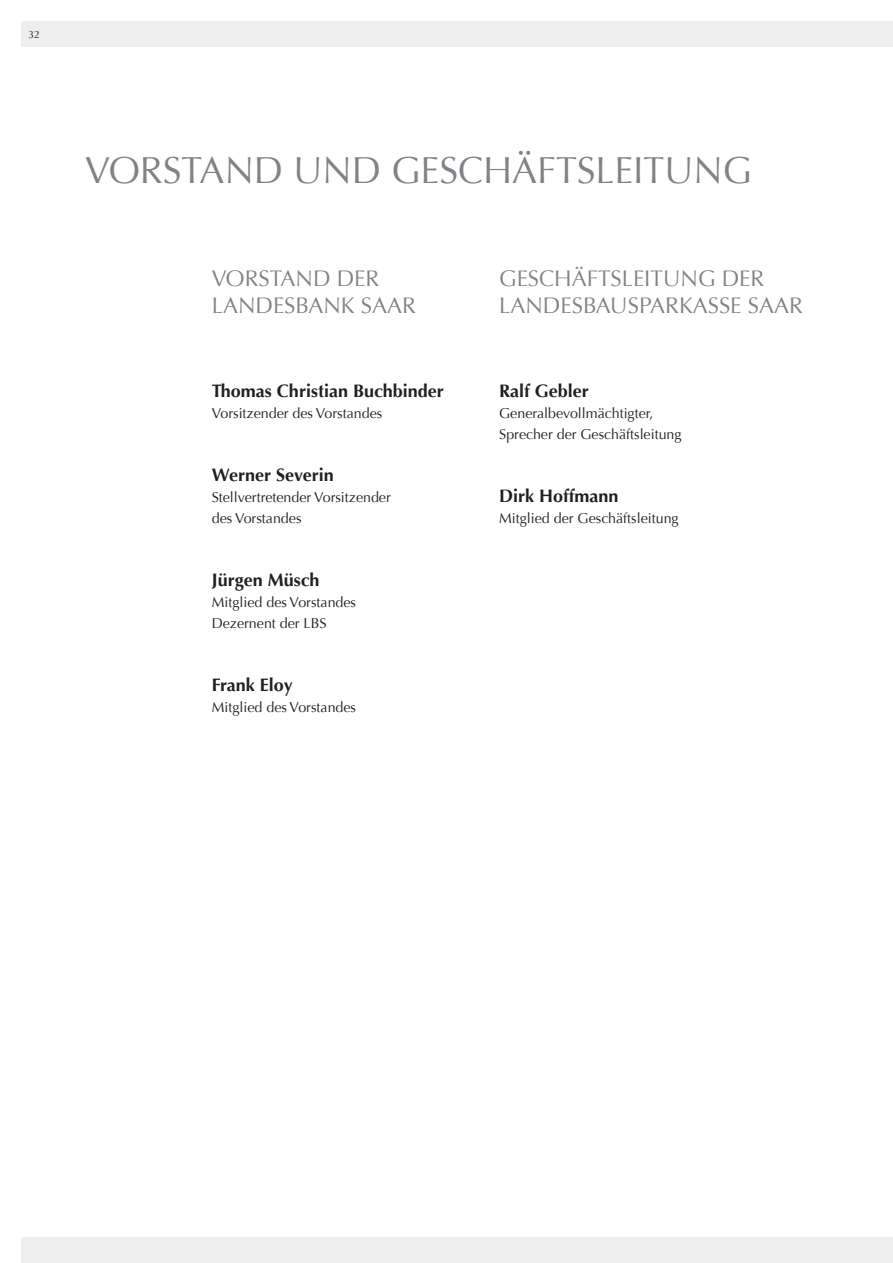
<style>
.page{position:relative;width:893px;height:1263px;background:#fff}
.page>*{position:absolute;margin:0;border:0;box-sizing:border-box;transform-origin:0 0}
.t1{font:37.5px "Optima";color:#808285}
.t2{font:22.5px/27px "Optima";color:#808285}
.t3{font:700 18px "Optima";color:#231f20}
.t4{font:14.25px/21px "Optima";color:#231f20}
.t5{font:10.5px "Optima";color:#231f20}
</style>
<div class="page">
<div style="left:21px;top:21px;width:872px;height:26px;background:#eeeeef"></div>
<div style="left:21px;top:1237px;width:872px;height:26px;background:#eeeeef"></div>
<p class="t5" style="left:28px;top:28px;width:13px">32</p>
<h1 class="t1" style="left:85px;top:149px;width:79px">VORSTAND</h1>
<h1 class="t1" style="left:293px;top:149px;width:29px">UND</h1>
<h1 class="t1" style="left:391px;top:149px;width:25px">GESCHÄ</h1>
<h1 class="t1" style="left:537px;top:149px;width:42px">FTSLEITUNG</h1>
<h2 class="t2" style="left:212px;top:266px;width:206px">Vorstand der<br>Landesbank Saar</h2>
<p class="t3" style="left:212px;top:381px;width:233px">Thomas Christian Buchbinder</p>
<p class="t4" style="left:212px;top:403px;width:172px">Vorsitzender des Vorstandes</p>
<p class="t3" style="left:212px;top:465px;width:124px">Werner Severin</p>
<p class="t4" style="left:212px;top:487px;width:181px">Stellvertretender Vorsitzender des Vorstandes</p>
<p class="t3" style="left:212px;top:570px;width:109px">Jürgen Müsch</p>
<p class="t4" style="left:212px;top:592px;width:146px">Mitglied des Vorstandes<br>Dezernent der LBS</p>
<p class="t3" style="left:212px;top:675px;width:82px">Frank Eloy</p>
<p class="t4" style="left:212px;top:697px;width:146px">Mitglied des Vorstandes</p>
<h2 class="t2" style="left:499px;top:266px;width:305px">Geschäftsleitung der<br>Landesbausparkasse Saar</h2>
<p class="t3" style="left:499px;top:381px;width:91px">Ralf Gebler</p>
<p class="t4" style="left:499px;top:403px;width:184px">Generalbevollmächtigter,<br>Sprecher der Geschäftsleitung</p>
<p class="t3" style="left:499px;top:486px;width:121px">Dirk H offmann</p>
<p class="t4" style="left:499px;top:508px;width:181px">Mitglied der Geschäftsleitung</p>
</div>
